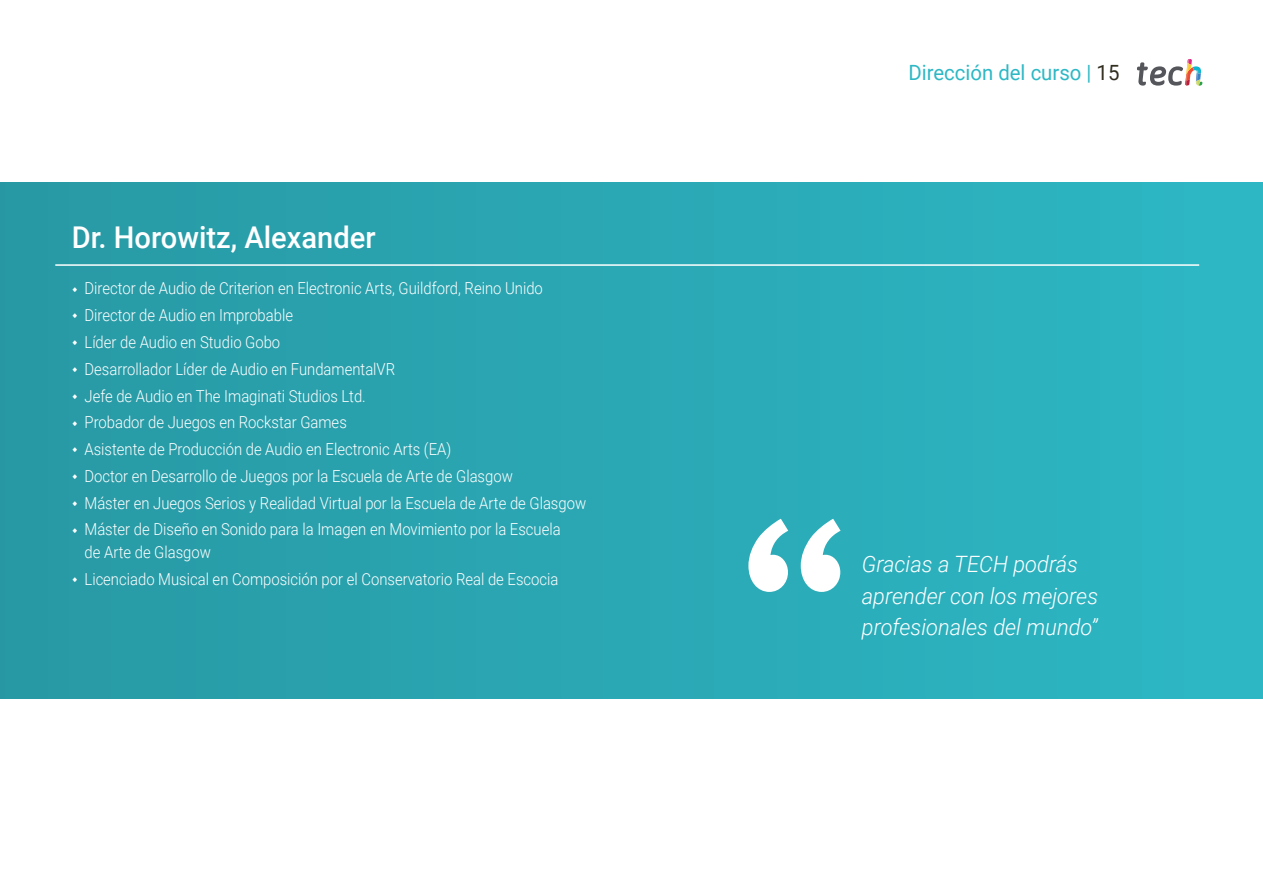
<style>
.page{position:relative;width:1263px;height:893px;background:#fff}
.page>*{position:absolute;margin:0;border:0;box-sizing:border-box;transform-origin:0 0}
.t1{font:500 30px "Roboto";color:#fff}
.t2{font:italic 300 22.5px/31.5px "Roboto";color:#fff}
.t3{font:21px "Roboto";color:#2db8c5}
.t4{font:300 16.5px/26.7px "Roboto";color:#fff;scale:.9 1}
.s1{color:#312e20}
</style>
<div class="page">
<div style="left:0;top:182px;width:1263px;height:516px;background:linear-gradient(to right,#2799a4,#2db7c5)"></div>
<svg style="left:748px;top:519px;width:92px;height:73px"></svg>
<hr style="left:55px;top:264px;width:1144px;height:2px;background:#fff">
<svg style="left:1137px;top:59px;width:65px;height:27px"></svg>
<svg style="left:73px;top:287px;width:4px;height:5px"></svg>
<svg style="left:73px;top:314px;width:4px;height:5px"></svg>
<svg style="left:73px;top:340px;width:4px;height:5px"></svg>
<svg style="left:73px;top:367px;width:4px;height:5px"></svg>
<svg style="left:73px;top:394px;width:4px;height:5px"></svg>
<svg style="left:73px;top:421px;width:4px;height:5px"></svg>
<svg style="left:73px;top:447px;width:4px;height:5px"></svg>
<svg style="left:73px;top:474px;width:4px;height:5px"></svg>
<svg style="left:73px;top:501px;width:4px;height:5px"></svg>
<svg style="left:73px;top:528px;width:4px;height:5px"></svg>
<svg style="left:73px;top:577px;width:4px;height:5px"></svg>
<h1 class="t1" style="left:72px;top:216px;width:305px">Dr. Horowitz, Alexander</h1>
<p class="t4" style="left:85px;top:275px;width:559px">Director de Audio de Criterion en Electronic Arts, Guildford, Reino Unido Director de Audio en Improbable<br>Líder de Audio en Studio Gobo<br>Desarrollador Líder de Audio en FundamentalVR<br>Jefe de Audio en The Imaginati Studios Ltd.<br>Probador de Juegos en Rockstar Games<br>Asistente de Producción de Audio en Electronic Arts (EA)<br>Doctor en Desarrollo de Juegos por la Escuela de Arte de Glasgow<br>Máster en Juegos Serios y Realidad Virtual por la Escuela de Arte de Glasgow Máster de Diseño en Sonido para la Imagen en Movimiento por la Escuela</p>
<p class="t4" style="left:85px;top:538px;width:528px">de Arte de Glasgow<br>Licenciado Musical en Composición por el Conservatorio Real de Escocia</p>
<p class="t3" style="left:908px;top:57px;width:213px">Dirección del curso | <span class="s1">15</span></p>
<h2 class="t2" style="left:862px;top:548px;width:238px">Gracias a TECH podrás aprender con los mejores profesionales del mundo”</h2>
</div>
